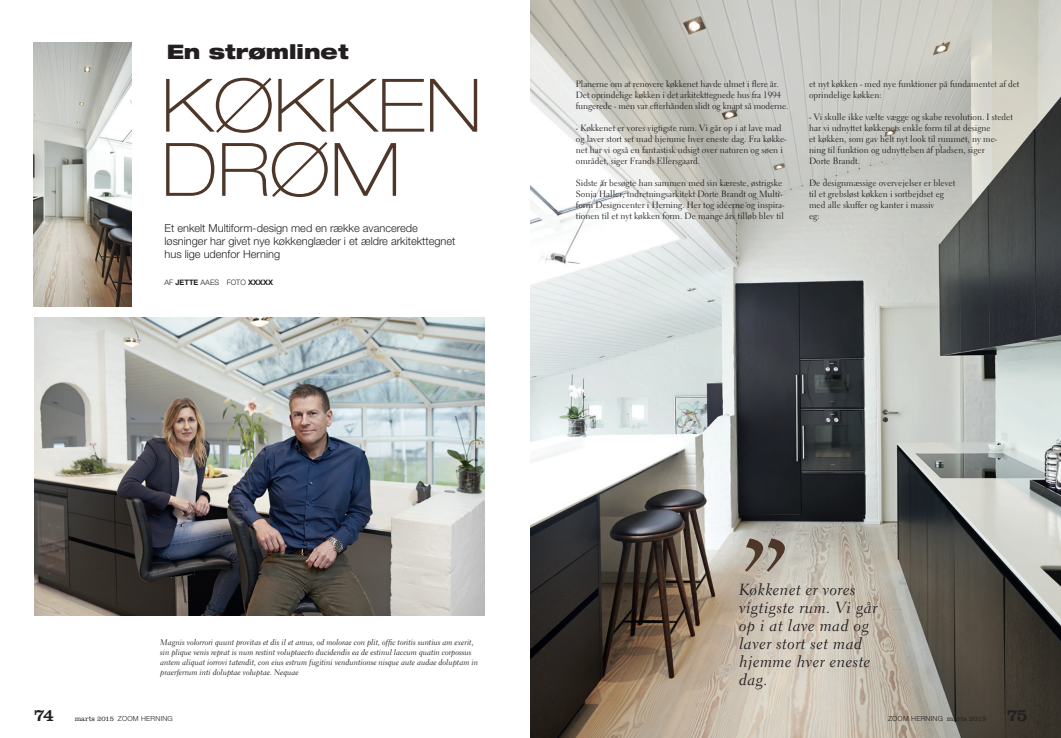
<style>
.page{position:relative;width:1061px;height:738px;background:#fff}
.page>*{position:absolute;margin:0;border:0;box-sizing:border-box;transform-origin:0 0}
.t1{font:100 expanded 73.7px/64.1px "Helvetica Neue LT Pro";color:#4e3628}
.t2{font:900 expanded 20px "Helvetica Neue LT Pro";color:#231f20}
.t3{font:18px "Clarendon LT Std";color:#231f20}
.t4{font:16px/18px "Electra LH Cursive";letter-spacing:.03em;color:#231f20}
.t5{font:300 11px/13px "Helvetica Neue LT Pro";color:#231f20}
.t6{font:9px/11px "Electra LH";color:#231f20}
.t7{font:8px/10px "Electra LH Cursive";color:#231f20}
.t8{font:300 7.5px "Helvetica Neue LT Pro";color:#231f20}
.t9{font:300 7px "Helvetica Neue LT Pro";letter-spacing:.03em;color:#231f20}
.s1{font-weight:700}
.s2{font-family:"Clarendon LT Std"}
</style>
<div class="page">
<img style="left:530px;top:0;width:530px;height:737px">
<img style="left:34px;top:318px;width:451px;height:297px">
<img style="left:34px;top:43px;width:98px;height:264px">
<svg style="left:744px;top:538px;width:40px;height:33px"></svg>
<h2 class="t2" style="left:167px;top:39px;width:183px">En strømlinet</h2>
<h1 class="t1" style="left:162px;top:72px;width:321px">KØKKEN<br>DRØM</h1>
<p class="t5" style="left:164px;top:221px;width:292px">Et enkelt Multiform-design med en række avancerede løsninger har givet nye køkkenglæder i et ældre arkitekttegnet hus lige udenfor Herning</p>
<p class="t8" style="left:164px;top:277px;width:110px">AF <span class="s1">JETTE</span> AAES FOTO <span class="s1">XXXXX</span></p>
<p class="t6" style="left:575px;top:78px;width:214px">Planerne om at renovere køkkenet havde ulmet i flere år.<br>Det oprindelige køkken i det arkitekttegnede hus fra 1994 fungerede - men var efterhånden slidt og knapt så moderne.</p>
<p class="t6" style="left:575px;top:122px;width:212px">- Køkkenet er vores vigtigste rum. Vi går op i at lave mad og laver stort set mad hjemme hver eneste dag. Fra køkke&shy;net har vi også en fantastisk udsigt over naturen og søen i området, siger Frands Ellersgaard.</p>
<p class="t6" style="left:575px;top:177px;width:210px">Sidste år besøgte han sammen med sin kæreste, østrigske Sonja Haller, indretningsarkitekt Dorte Brandt og Multi&shy;form Designcenter i Herning. Her tog idéerne og inspira&shy;tionen til et nyt køkken form. De mange års tilløb blev til</p>
<p class="t6" style="left:808px;top:78px;width:212px">et nyt køkken - med nye funktioner på fundamentet af det oprindelige køkken:</p>
<p class="t6" style="left:808px;top:111px;width:205px">- Vi skulle ikke vælte vægge og skabe revolution. I stedet har vi udnyttet køkkenets enkle form til at designe<br>et køkken, som gav helt nyt look til rummet, ny me&shy;ning til funktion og udnyttelsen af pladsen, siger<br>Dorte Brandt.</p>
<p class="t6" style="left:808px;top:177px;width:148px">De designmæssige overvejelser er blevet til et grebsløst køkken i sortbejdset eg med alle skuffer og kanter i massiv<br>eg:</p>
<p class="t7" style="left:160px;top:636px;width:319px">Magnis volorrori quunt provitas et dis il et amus, od molorae con plit, offic toritis suntius am exerit, sin plique venis reprat is num restint voluptaecto ducidendis ea de estinul laccum quatin corpossus antem aliquat iorrovi tatendit, con eius estrum fugitini venduntionse nisque aute audae doluptam in praerferrum inti doluptae voluptae. Nequae</p>
<h3 class="t4" style="left:738px;top:580px;width:140px">Køkkenet er vores vigtigste rum. Vi går op i at lave mad og laver stort set mad hjemme hver eneste dag.</h3>
<h3 class="t3" style="left:34px;top:703px;width:22px">74</h3>
<p class="t9" style="left:75px;top:713px;width:99px"><span class="s2">marts 2015</span> ZOOM HERNING</p>
<p class="t9" style="left:887px;top:713px;width:100px">ZOOM HERNING <span class="s2">marts 2015</span></p>
<h3 class="t3" style="left:1006px;top:703px;width:22px">75</h3>
</div>
